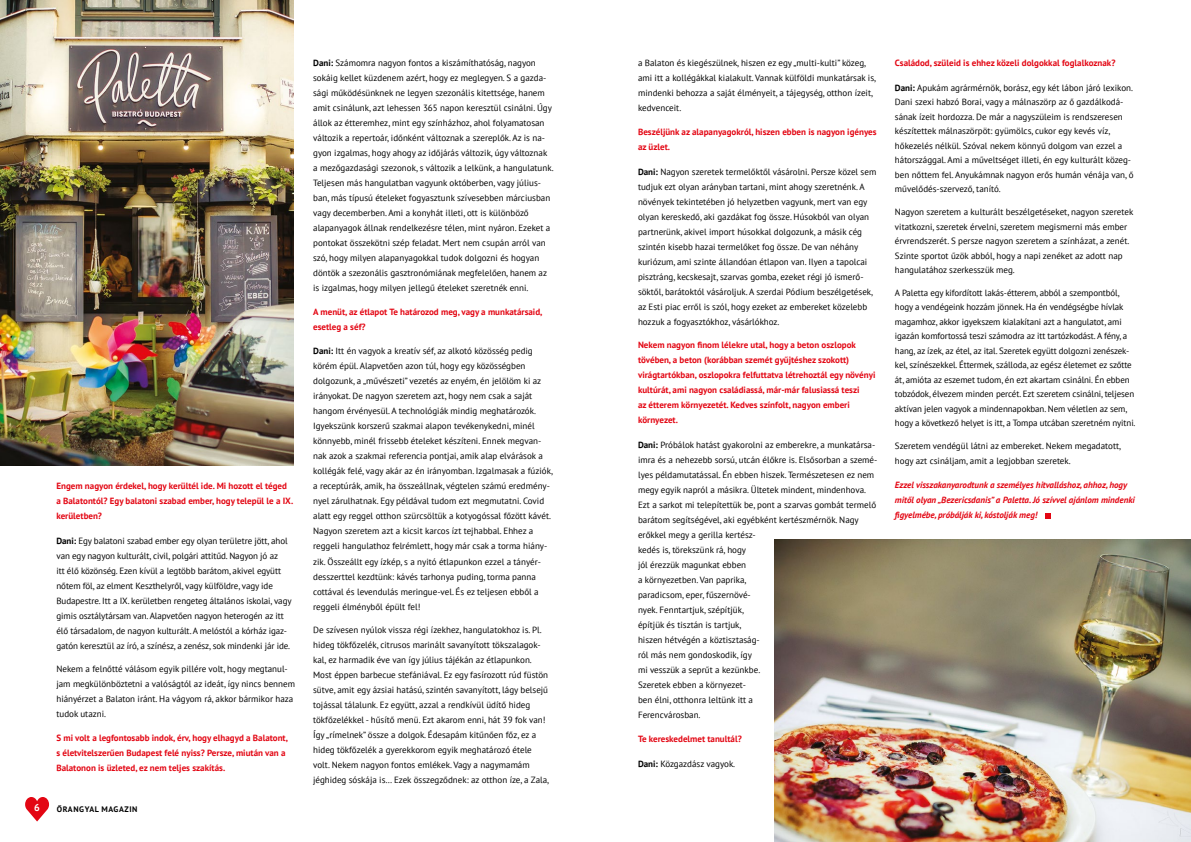
<style>
.page{position:relative;width:1191px;height:842px;background:#fff}
.page>*{position:absolute;margin:0;border:0;box-sizing:border-box;transform-origin:0 0}
.t1{font:700 10px "PT Sans";color:#fff}
.t2{font:9px/15px "PT Sans";color:#000}
.t3{font:700 9px/15px "PT Sans";color:#e30613}
.t4{font:italic 700 9px/15px "PT Sans";color:#e30613}
.t5{font:700 8px "PT Sans";letter-spacing:.08em;color:#000}
.s1{font-weight:700}
</style>
<div class="page">
<svg style="left:25px;top:797px;width:24px;height:24px"></svg>
<img style="left:0;top:0;width:293px;height:465px">
<img style="left:775px;top:539px;width:416px;height:303px">
<svg style="left:1045px;top:513px;width:6px;height:6px"></svg>
<p class="t3" style="left:56px;top:478px;width:238px">Engem nagyon érdekel, hogy kerültél ide. Mi hozott el téged a Balatontól? Egy balatoni szabad ember, hogy települ le a IX. kerületben?</p>
<p class="t2" style="left:56px;top:533px;width:237px"><span class="s1">Dani:</span> Egy balatoni szabad ember egy olyan területre jött, ahol van egy nagyon kulturált, civil, polgári attitűd. Nagyon jó az<br>itt élő közönség. Ezen kívül a legtöbb barátom, akivel együtt nőtem föl, az elment Keszthelyről, vagy külföldre, vagy ide Budapestre. Itt a IX. kerületben rengeteg általános iskolai, vagy gimis osztálytársam van. Alapvetően nagyon heterogén az itt élő társadalom, de nagyon kulturált. A melóstól a kórház igaz&shy;gatón keresztül az író, a színész, a zenész, sok mindenki jár ide.</p>
<p class="t2" style="left:56px;top:662px;width:240px">Nekem a felnőtté válásom egyik pillére volt, hogy megtanul&shy;jam megkülönböztetni a valóságtól az ideát, így nincs bennem hiányérzet a Balaton iránt. Ha vágyom rá, akkor bármikor haza tudok utazni.</p>
<p class="t3" style="left:56px;top:730px;width:233px">S mi volt a legfontosabb indok, érv, hogy elhagyd a Balatont, s életvitelszerűen Budapest felé nyiss? Persze, miután van a<br>Balatonon is üzleted, ez nem teljes szakítás.</p>
<p class="t1" style="left:34px;top:801px;width:7px">6</p>
<p class="t5" style="left:57px;top:804px;width:82px">ŐRANGYAL MAGAZIN</p>
<p class="t2" style="left:313px;top:55px;width:242px"><span class="s1">Dani:</span> Számomra nagyon fontos a kiszámíthatóság, nagyon sokáig kellet küzdenem azért, hogy ez meglegyen. S a gazda&shy;sági működésünknek ne legyen szezonális kitettsége, hanem amit csinálunk, azt lehessen 365 napon keresztül csinálni. Úgy állok az étteremhez, mint egy színházhoz, ahol folyamatosan változik a repertoár, időnként változnak a szereplők. Az is na&shy;gyon izgalmas, hogy ahogy az időjárás változik, úgy változnak a mezőgazdasági szezonok, s változik a lelkünk, a hangulatunk.<br>Teljesen más hangulatban vagyunk októberben, vagy július&shy;ban, más típusú ételeket fogyasztunk szívesebben márciusban vagy decemberben. Ami a konyhát illeti, ott is különböző alapanyagok állnak rendelkezésre télen, mint nyáron. Ezeket a pontokat összekötni szép feladat. Mert nem csupán arról van szó, hogy milyen alapanyagokkal tudok dolgozni és hogyan döntök a szezonális gasztronómiának megfelelően, hanem az is izgalmas, hogy milyen jellegű ételeket szeretnék enni.</p>
<p class="t3" style="left:313px;top:304px;width:231px">A menüt, az étlapot Te határozod meg, vagy a munkatársaid, esetleg a séf?</p>
<p class="t2" style="left:313px;top:344px;width:241px"><span class="s1">Dani:</span> Itt én vagyok a kreatív séf, az alkotó közösség pedig körém épül. Alapvetően azon túl, hogy egy közösségben dolgozunk, a „művészeti” vezetés az enyém, én jelölöm ki az irányokat. De nagyon szeretem azt, hogy nem csak a saját hangom érvényesül. A technológiák mindig meghatározók.<br>Igyekszünk korszerű szakmai alapon tevékenykedni, minél könnyebb, minél frissebb ételeket készíteni. Ennek megvan&shy;nak azok a szakmai referencia pontjai, amik alap elvárások a kollégák felé, vagy akár az én irányomban. Izgalmasak a fúziók, a receptúrák, amik, ha összeállnak, végtelen számú eredmén - nyel zárulhatnak. Egy példával tudom ezt megmutatni. Covid alatt egy reggel otthon szürcsöltük a kotyogóssal főzött kávét.<br>Nagyon szeretem azt a kicsit karcos ízt tejhabbal. Ehhez a reggeli hangulathoz felrémlett, hogy már csak a torma hiány&shy;zik. Összeállt egy ízkép, s a nyitó étlapunkon ezzel a tányér&shy;desszerttel kezdtünk: kávés tarhonya puding, torma panna cottával és levendulás meringue-vel. És ez teljesen ebből a reggeli élményből épült fel!</p>
<p class="t2" style="left:313px;top:622px;width:237px">De szívesen nyúlok vissza régi ízekhez, hangulatokhoz is. Pl. hideg tökfőzelék, citrusos marinált savanyított tökszalagok&shy;kal, ez harmadik éve van így július tájékán az étlapunkon.<br>Most éppen barbecue stefániával. Ez egy fasírozott rúd füstön sütve, amit egy ázsiai hatású, szintén savanyított, lágy belsejű tojással tálalunk. Ez együtt, azzal a rendkívül üdítő hideg tökfőzelékkel - hűsítő menü. Ezt akarom enni, hát 39 fok van!<br>Így „rímelnek” össze a dolgok. Édesapám kitűnően főz, ez a hideg tökfőzelék a gyerekkorom egyik meghatározó étele volt. Nekem nagyon fontos emlékek. Vagy a nagymamám jéghideg sóskája is… Ezek összegződnek: az otthon íze, a Zala,</p>
<p class="t2" style="left:638px;top:55px;width:240px">a Balaton és kiegészülnek, hiszen ez egy „multi-kulti” közeg, ami itt a kollégákkal kialakult. Vannak külföldi munkatársak is, mindenki behozza a saját élményeit, a tájegység, otthon ízeit, kedvenceit.</p>
<p class="t3" style="left:638px;top:124px;width:240px">Beszéljünk az alapanyagokról, hiszen ebben is nagyon igényes az üzlet.</p>
<p class="t2" style="left:638px;top:164px;width:240px"><span class="s1">Dani:</span> Nagyon szeretek termelőktől vásárolni. Persze közel sem tudjuk ezt olyan arányban tartani, mint ahogy szeretnénk. A növények tekintetében jó helyzetben vagyunk, mert van egy olyan kereskedő, aki gazdákat fog össze. Húsokból van olyan partnerünk, akivel import húsokkal dolgozunk, a másik cég szintén kisebb hazai termelőket fog össze. De van néhány kuriózum, ami szinte állandóan étlapon van. Ilyen a tapolcai pisztráng, kecskesajt, szarvas gomba, ezeket régi jó ismerő&shy;söktől, barátoktól vásároljuk. A szerdai Pódium beszélgetések, az Esti piac erről is szól, hogy ezeket az embereket közelebb hozzuk a fogyasztókhoz, vásárlókhoz.</p>
<p class="t3" style="left:638px;top:337px;width:239px">Nekem nagyon finom lélekre utal, hogy a beton oszlopok tövében, a beton (korábban szemét gyűjtéshez szokott) virágtartókban, oszlopokra felfuttatva létrehoztál egy növényi kultúrát, ami nagyon családiassá, már-már falusiassá teszi<br>az étterem környezetét. Kedves színfolt, nagyon emberi környezet.</p>
<p class="t2" style="left:638px;top:437px;width:241px"><span class="s1">Dani:</span> Próbálok hatást gyakorolni az emberekre, a munkatársa&shy;imra és a nehezebb sorsú, utcán élőkre is. Elsősorban a szemé&shy;lyes példamutatással. Én ebben hiszek. Természetesen ez nem megy egyik napról a másikra. Ültetek mindent, mindenhova.<br>Ezt a sarkot mi telepítettük be, pont a szarvas gombát termelő barátom segítségével, aki egyébként kertészmérnök. Nagy erőkkel megy a gerilla kertész-<br>kedés is, törekszünk rá, hogy<br>jól érezzük magunkat ebben<br>a környezetben. Van paprika,<br>paradicsom, eper, fűszernövé-<br>nyek. Fenntartjuk, szépítjük,<br>építjük és tisztán is tartjuk,<br>hiszen hétvégén a köztisztaság-<br>ról más nem gondoskodik, így<br>mi vesszük a seprűt a kezünkbe.<br>Szeretek ebben a környezet-<br>ben élni, otthonra leltünk itt a<br>Ferencvárosban.</p>
<p class="t3" style="left:638px;top:731px;width:105px">Te kereskedelmet tanultál?</p>
<p class="t2" style="left:638px;top:756px;width:99px"><span class="s1">Dani:</span> Közgazdász vagyok.</p>
<p class="t3" style="left:895px;top:55px;width:222px">Családod, szüleid is ehhez közeli dolgokkal foglalkoznak?</p>
<p class="t2" style="left:895px;top:80px;width:240px;line-height:14.5px"><span class="s1">Dani:</span> Apukám agrármérnök, borász, egy két lábon járó lexikon.<br>Dani szexi habzó Borai, vagy a málnaszörp az ő gazdálkodá&shy;sának ízeit hordozza. De már a nagyszüleim is rendszeresen készítettek málnaszörpöt: gyümölcs, cukor egy kevés víz, hőkezelés nélkül. Szóval nekem könnyű dolgom van ezzel a hátországgal. Ami a műveltséget illeti, én egy kulturált közeg&shy;ben nőttem fel. Anyukámnak nagyon erős humán vénája van, ő művelődés-szervező, tanító.</p>
<p class="t2" style="left:895px;top:204px;width:240px;line-height:14.5px">Nagyon szeretem a kulturált beszélgetéseket, nagyon szeretek vitatkozni, szeretek érvelni, szeretem megismerni más ember érvrendszerét. S persze nagyon szeretem a színházat, a zenét.<br>Szinte sportot űzök abból, hogy a napi zenéket az adott nap hangulatához szerkesszük meg.</p>
<p class="t2" style="left:895px;top:285px;width:242px;line-height:14.5px">A Paletta egy kifordított lakás-étterem, abból a szempontból, hogy a vendégeink hozzám jönnek. Ha én vendégségbe hívlak magamhoz, akkor igyekszem kialakítani azt a hangulatot, ami igazán komfortossá teszi számodra az itt tartózkodást. A fény, a hang, az ízek, az étel, az ital. Szeretek együtt dolgozni zenészek&shy;kel, színészekkel. Éttermek, szálloda, az egész életemet ez szőtte át, amióta az eszemet tudom, én ezt akartam csinálni. Én ebben tobzódok, élvezem minden percét. Ezt szeretem csinálni, teljesen aktívan jelen vagyok a mindennapokban. Nem véletlen az sem, hogy a következő helyet is itt, a Tompa utcában szeretném nyitni.</p>
<p class="t2" style="left:895px;top:438px;width:228px">Szeretem vendégül látni az embereket. Nekem megadatott, hogy azt csináljam, amit a legjobban szeretek.</p>
<p class="t4" style="left:895px;top:477px;width:241px">Ezzel visszakanyarodtunk a személyes hitvalláshoz, ahhoz, hogy mitől olyan „Bezericsdanis” a Paletta. Jó szívvel ajánlom mindenki figyelmébe, próbálják ki, kóstolják meg!</p>
</div>
